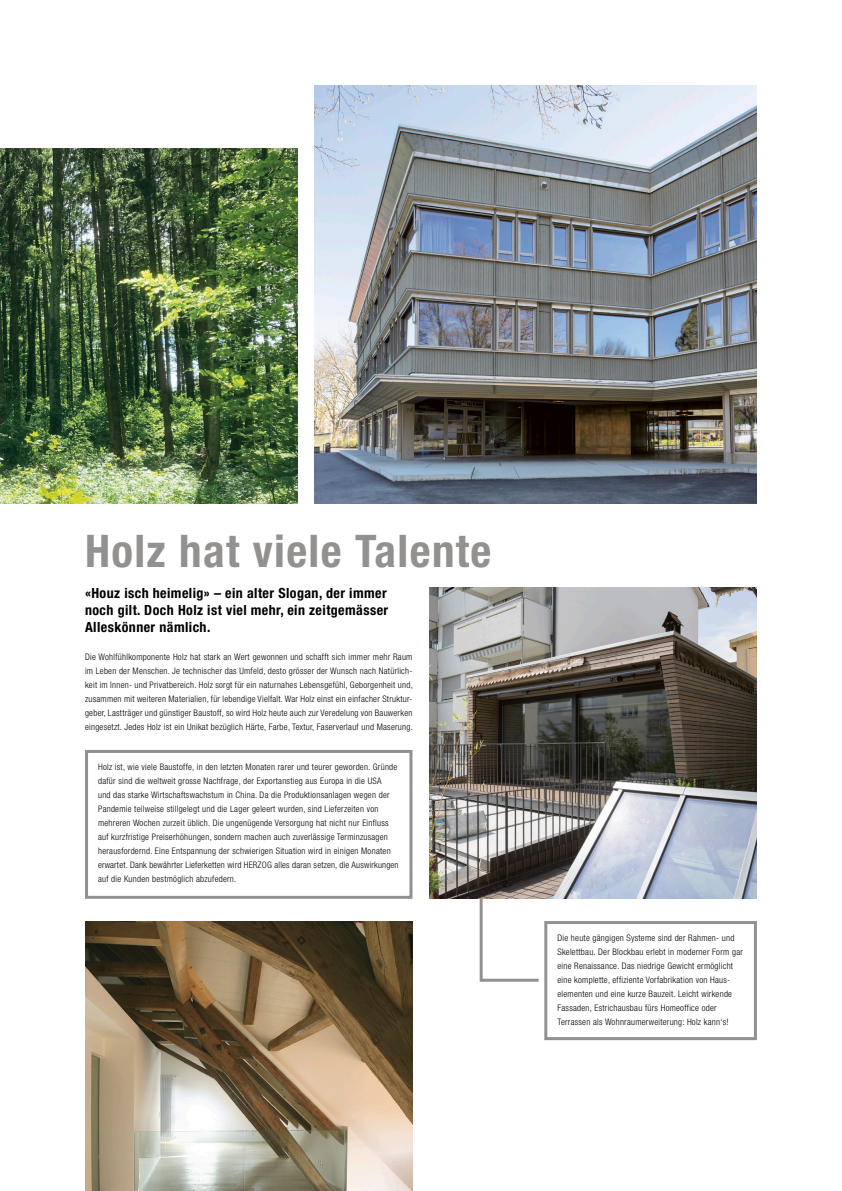
<style>
.page{position:relative;width:842px;height:1191px;background:#fff}
.page>*{position:absolute;margin:0;border:0;box-sizing:border-box;transform-origin:0 0}
.t1{font:700 condensed 45px "Helvetica Neue LT";letter-spacing:.03em;color:#93918f}
.t2{font:700 condensed 14px/16.8px "Helvetica Neue LT";letter-spacing:.03em;color:#000;text-align:justify}
.t3{font:300 condensed 9px/14px "Helvetica Neue LT";letter-spacing:.03em;color:#000}
</style>
<div class="page">
<div style="left:85px;top:750px;width:327px;height:148px;border:3px solid #93918f"></div>
<img style="left:0;top:149px;width:298px;height:354px">
<img style="left:315px;top:85px;width:442px;height:418px">
<div style="left:544px;top:921px;width:213px;height:119px;border:3px solid #93918f"></div>
<hr style="left:480px;top:898px;width:3px;height:83px;background:#93918f">
<img style="left:429px;top:587px;width:328px;height:311px">
<img style="left:85px;top:921px;width:327px;height:270px">
<hr style="left:481px;top:978px;width:58px;height:3px;background:#93918f">
<p class="t1" style="left:85px;top:523px;width:408px">Holz hat viele Talente</p>
<p class="t2" style="left:85px;top:585px;width:305px">«Houz isch heimelig» – ein alter Slogan, der immer noch gilt. Doch Holz ist viel mehr, ein zeitgemässer Alleskönner nämlich.</p>
<p class="t3" style="left:85px;top:650px;width:329px;text-align:justify">Die Wohlfühlkomponente Holz hat stark an Wert gewonnen und schafft sich immer mehr Raum im Leben der Menschen. Je technischer das Umfeld, desto grösser der Wunsch nach Natürlich&shy;keit im Innen- und Privatbereich. Holz sorgt für ein naturnahes Lebensgefühl, Geborgenheit und, zusammen mit weiteren Materialien, für lebendige Vielfalt. War Holz einst ein einfacher Struktur&shy;geber, Lastträger und günstiger Baustoff, so wird Holz heute auch zur Veredelung von Bauwerken eingesetzt. Jedes Holz ist ein Unikat bezüglich Härte, Farbe, Textur, Faserverlauf und Maserung.</p>
<p class="t3" style="left:98px;top:759px;width:302px">Holz ist, wie viele Baustoffe, in den letzten Monaten rarer und teurer geworden. Gründe dafür sind die weltweit grosse Nachfrage, der Exportanstieg aus Europa in die USA<br>und das starke Wirtschaftswachstum in China. Da die Produktionsanlagen wegen der Pandemie teilweise stillgelegt und die Lager geleert wurden, sind Lieferzeiten von mehreren Wochen zurzeit üblich. Die ungenügende Versorgung hat nicht nur Einfluss auf kurzfristige Preiserhöhungen, sondern machen auch zuverlässige Terminzusagen herausfordernd. Eine Entspannung der schwierigen Situation wird in einigen Monaten erwartet. Dank bewährter Lieferketten wird HERZOG alles daran setzen, die Auswirkungen auf die Kunden bestmöglich abzufedern.</p>
<p class="t3" style="left:557px;top:931px;width:187px">Die heute gängigen Systeme sind der Rahmen- und Skelettbau. Der Blockbau erlebt in moderner Form gar eine Renaissance. Das niedrige Gewicht ermöglicht eine komplette, effiziente Vorfabrikation von Haus-</p>
<p class="t3" style="left:557px;top:987px;width:176px">elementen und eine kurze Bauzeit. Leicht wirkende<br>Fassaden, Estrichausbau fürs Homeoffice oder</p>
<p class="t3" style="left:557px;top:1015px;width:173px">Terrassen als Wohnraumerweiterung: Holz kann‘s!</p>
</div>
